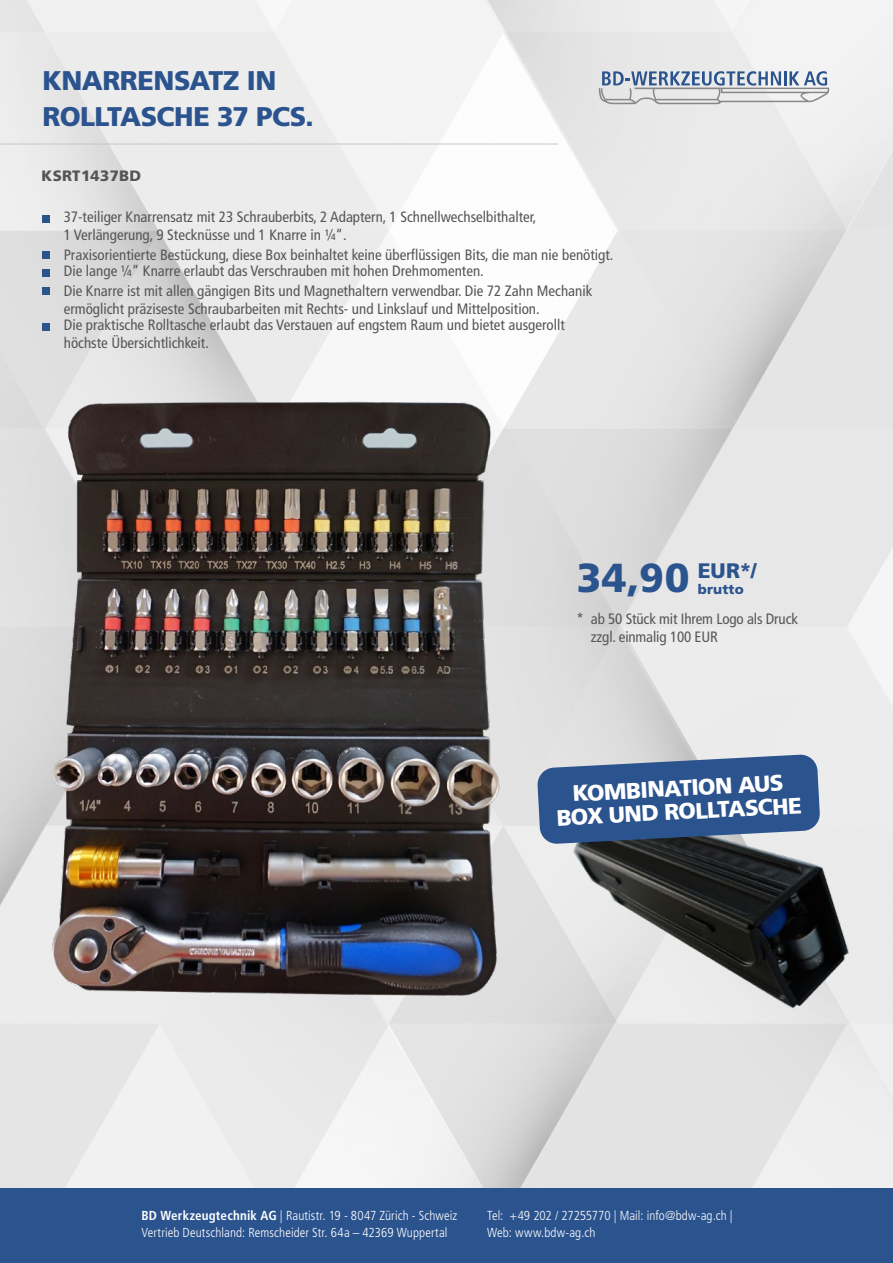
<style>
.page{position:relative;width:893px;height:1263px;background:#fff}
.page>*{position:absolute;margin:0;border:0;box-sizing:border-box;transform-origin:0 0}
.t1{font:900 40.5px "Frutiger LT Std";color:#2b538e}
.t2{font:900 27px/36px "Frutiger LT Std";letter-spacing:-.02em;color:#2b538e}
.t3{font:900 22.5px/23.5px "Frutiger LT Std";color:#fff;text-align:center}
.t4{font:condensed 15px/18px "Frutiger LT Std";color:#565656}
.t5{font:900 15px "Frutiger LT Std";letter-spacing:.025em;color:#565656}
.t6{font:900 13.5px "Frutiger LT Std";letter-spacing:.01em;color:#2b538e}
.t7{font:300 condensed 13.05px/16.8px "Frutiger LT Std";letter-spacing:.005em;color:#fff}
.s1{font-weight:700}
</style>
<div class="page">
<img style="left:0;top:0;width:893px;height:1188px">
<hr style="left:0;top:144px;width:558px;height:1px;background:#c5c6c6">
<div style="left:0;top:1188px;width:893px;height:75px;background:#2b538e"></div>
<img style="left:565px;top:779px;width:297px;height:268px">
<div style="left:43px;top:215px;width:7px;height:7px;background:#2b538e"></div>
<div style="left:43px;top:251px;width:7px;height:7px;background:#2b538e"></div>
<div style="left:43px;top:269px;width:7px;height:7px;background:#2b538e"></div>
<div style="left:43px;top:287px;width:7px;height:7px;background:#2b538e"></div>
<div style="left:43px;top:323px;width:7px;height:7px;background:#2b538e"></div>
<img style="left:51px;top:400px;width:450px;height:596px">
<svg style="left:537px;top:754px;width:283px;height:90px;background:#446697"></svg>
<svg style="left:599px;top:71px;width:230px;height:33px;background:#b9c0cb"></svg>
<h2 class="t2" style="left:43px;top:62px;width:273px">KNARRENSATZ IN<br>ROLLTASCHE 37 PCS.</h2>
<p class="t5" style="left:41px;top:167px;width:101px">KSRT1437BD</p>
<p class="t4" style="left:64px;top:208px;width:474px">37-teiliger Knarrensatz mit 23 Schrauberbits, 2 Adaptern, 1 Schnellwechselbithalter,<br>1 Verlängerung, 9 Stecknüsse und 1 Knarre in ¼“.</p>
<p class="t4" style="left:64px;top:247px;width:551px;line-height:16.5px">Praxisorientierte Bestückung, diese Box beinhaltet keine überflüssigen Bits, die man nie benötigt.<br>Die lange ¼“ Knarre erlaubt das Verschrauben mit hohen Drehmomenten.</p>
<p class="t4" style="left:64px;top:282px;width:530px">Die Knarre ist mit allen gängigen Bits und Magnethaltern verwendbar. Die 72 Zahn Mechanik ermöglicht präziseste Schraubarbeiten mit Rechts- und Linkslauf und Mittelposition.</p>
<p class="t4" style="left:64px;top:316px;width:503px">Die praktische Rolltasche erlaubt das Verstauen auf engstem Raum und bietet ausgerollt höchste Übersichtlichkeit.</p>
<h1 class="t1" style="left:577px;top:553px;width:181px">34,90 <sup>EUR*/</sup></h1>
<p class="t6" style="left:698px;top:581px;width:47px">brutto</p>
<p class="t4" style="left:591px;top:610px;width:209px;text-indent:-14px">* ab 50 Stück mit Ihrem Logo als Druck zzgl. einmalig 100 EUR</p>
<h3 class="t3" style="left:555px;top:783px;width:247px;rotate:-3deg">KOMBINATION AUS<br>BOX UND ROLLTASCHE</h3>
<p class="t7" style="left:141px;top:1207px;width:317px"><span class="s1">BD Werkzeugtechnik AG</span> | Rautistr. 19 - 8047 Zürich - Schweiz<br>Vertrieb Deutschland: Remscheider Str. 64a – 42369 Wuppertal</p>
<p class="t7" style="left:487px;top:1208px;width:247px">Tel: +49 202 / 27255770 | Mail: info@bdw-ag.ch |<br>Web: www.bdw-ag.ch</p>
</div>
